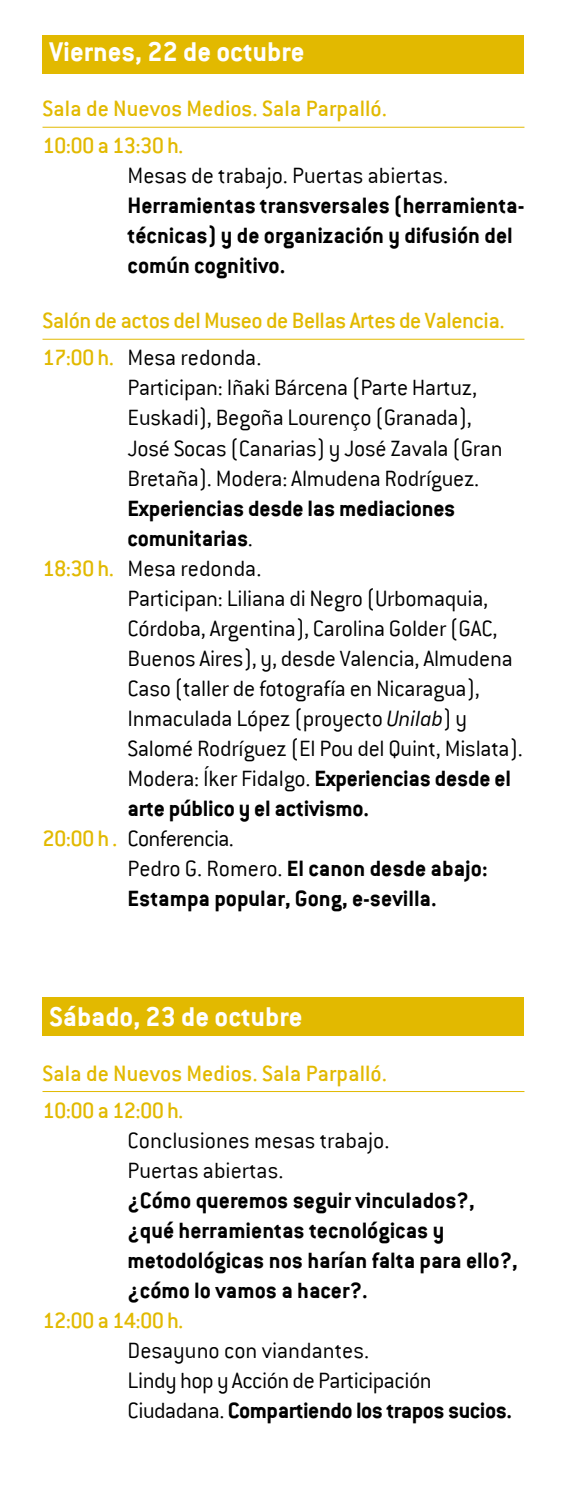
<style>
.page{position:relative;width:567px;height:1489px;background:#fff}
.page>*{position:absolute;margin:0;border:0;box-sizing:border-box;transform-origin:0 0}
.t1{font:700 30px "Conduit ITC";color:#fff}
.t2{font:300 24.5px/30px "Conduit ITC";letter-spacing:-.01em;color:#000}
.t3{font:700 24.5px/30px "Conduit ITC";color:#000}
.t4{font:500 24.5px/37px "Conduit ITC";color:#e2b900}
.t5{font:500 24.5px/37px "Conduit ITC";letter-spacing:-.02em;color:#e2b900}
.t6{font:300 24.5px "Conduit ITC";letter-spacing:-.03em;color:#000}
.s1{font-weight:300;color:#000}
.s2{font-weight:300}
.s3{font-weight:500;color:#e2b900}
.s4{font-style:italic}
.s5{font-weight:700}
</style>
<div class="page">
<div style="left:43px;top:35px;width:481px;height:39px;background:#e2b900"></div>
<div style="left:43px;top:997px;width:481px;height:38px;background:#e2b900"></div>
<hr style="left:43px;top:127px;width:481px;height:1px;background:#e2b900">
<hr style="left:43px;top:339px;width:481px;height:1px;background:#e2b900">
<hr style="left:43px;top:1091px;width:481px;height:1px;background:#e2b900">
<p class="t1" style="left:50px;top:35px;width:256px">Viernes, 22 de octubre</p>
<p class="t4" style="left:43px;top:90px;width:346px">Sala de Nuevos Medios. Sala Parpalló.<br>10:00 a 13:30 h.</p>
<p class="t2" style="left:128px;top:161px;width:322px">Mesas de trabajo. Puertas abiertas.</p>
<p class="t3" style="left:128px;top:190px;width:398px">Herramientas transversales (herramienta&shy;técnicas) y de organización y difusión del común cognitivo.</p>
<p class="t5" style="left:43px;top:302px;width:464px">Salón de actos del Museo de Bellas Artes de Valencia.<br>17:00 h. <span class="s1">Mesa redonda.</span></p>
<p class="t2" style="left:128px;top:373px;width:377px">Participan: Iñaki Bárcena (Parte Hartuz, Euskadi), Begoña Lourenço (Granada), José Socas (Canarias) y José Zavala (Gran Bretaña). Modera: Almudena Rodríguez.</p>
<p class="t3" style="left:128px;top:492px;width:329px">Experiencias desde las mediaciones</p>
<p class="t3" style="left:128px;top:522px;width:127px">comunitarias<span class="s2">.</span></p>
<p class="t2" style="left:43px;top:553px;width:220px"><span class="s3">18:30 h.</span> Mesa redonda.</p>
<p class="t2" style="left:128px;top:583px;width:362px">Participan: Liliana di Negro (Urbomaquia,</p>
<p class="t2" style="left:128px;top:613px;width:371px">Córdoba, Argentina), Carolina Golder (GAC,</p>
<p class="t2" style="left:128px;top:643px;width:387px">Buenos Aires), y, desde Valencia, Almudena</p>
<p class="t2" style="left:128px;top:673px;width:354px">Caso (taller de fotografía en Nicaragua),</p>
<p class="t2" style="left:128px;top:703px;width:341px">Inmaculada López (proyecto <span class="s4">Unilab</span>) y</p>
<p class="t2" style="left:128px;top:733px;width:397px">Salomé Rodríguez (El Pou del Quint, Mislata).</p>
<p class="t2" style="left:128px;top:763px;width:385px">Modera: Íker Fidalgo. <span class="s5">Experiencias desde el</span></p>
<p class="t3" style="left:128px;top:792px;width:243px">arte público y el activismo.</p>
<p class="t6" style="left:43px;top:824px;width:193px"><span class="s3">20:00 h .</span> Conferencia.</p>
<p class="t3" style="left:128px;top:852px;width:362px"><span class="s2">Pedro G. Romero.</span> El canon desde abajo:</p>
<p class="t3" style="left:128px;top:882px;width:311px">Estampa popular, Gong, e-sevilla.</p>
<p class="t1" style="left:50px;top:998px;width:254px">Sábado, 23 de octubre</p>
<p class="t4" style="left:43px;top:1054px;width:346px">Sala de Nuevos Medios. Sala Parpalló.<br>10:00 a 12:00 h.</p>
<p class="t2" style="left:128px;top:1124px;width:263px">Conclusiones mesas trabajo.<br>Puertas abiertas.</p>
<p class="t3" style="left:128px;top:1184px;width:392px">¿Cómo queremos seguir vinculados?, ¿qué herramientas tecnológicas y metodológicas nos harían falta para ello?, ¿cómo lo vamos a hacer?.</p>
<p class="t5" style="left:43px;top:1301px;width:143px">12:00 a 14:00 h.</p>
<p class="t2" style="left:128px;top:1335px;width:386px">Desayuno con viandantes.<br>Lindy hop y Acción de Participación<br>Ciudadana. <span class="s5">Compartiendo los trapos sucios.</span></p>
</div>
